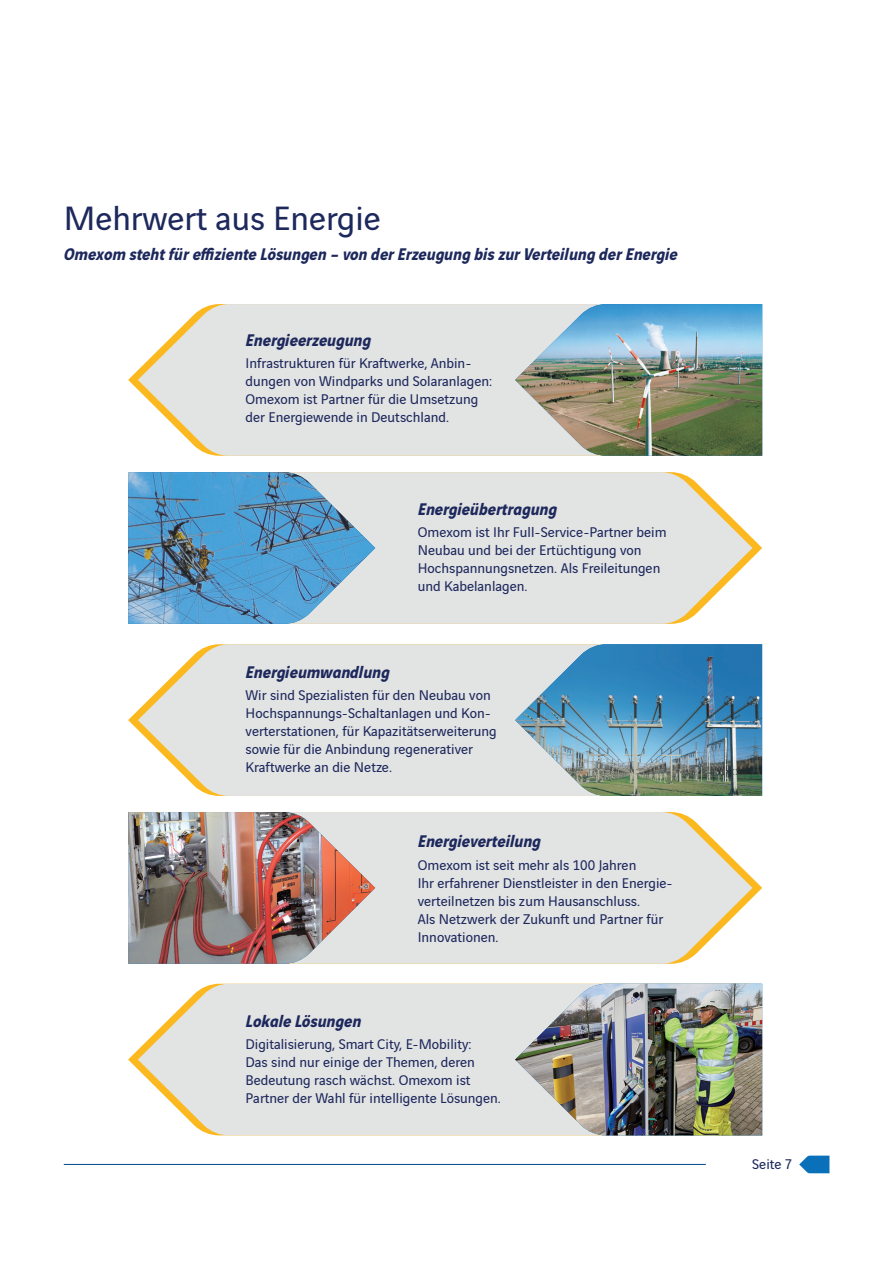
<style>
.page{position:relative;width:893px;height:1263px;background:#fff}
.page>*{position:absolute;margin:0;border:0;box-sizing:border-box;transform-origin:0 0}
.t1{font:36px "Vinci Sans";color:#1d285c}
.t2{font:italic 700 18px "Vinci Sans";color:#1d285c}
.t3{font:15px/18px "Vinci Sans";color:#1d285c}
</style>
<div class="page">
<svg style="left:799px;top:1155px;width:30px;height:18px"></svg>
<svg style="left:138px;top:984px;width:377px;height:151px;background:#e4e3df"></svg>
<img style="left:515px;top:984px;width:247px;height:151px">
<svg style="left:138px;top:644px;width:377px;height:152px;background:#e4e3df"></svg>
<img style="left:515px;top:644px;width:247px;height:152px">
<svg style="left:375px;top:472px;width:377px;height:152px;background:#e4e3df"></svg>
<img style="left:128px;top:472px;width:247px;height:152px">
<svg style="left:138px;top:304px;width:377px;height:152px;background:#e4e3df"></svg>
<img style="left:515px;top:304px;width:247px;height:152px">
<svg style="left:375px;top:812px;width:377px;height:152px;background:#e4e3df"></svg>
<img style="left:128px;top:812px;width:247px;height:152px">
<hr style="left:64px;top:1164px;width:642px;height:1px;background:#014990">
<h1 class="t1" style="left:64px;top:191px;width:318px">Mehrwert aus Energie</h1>
<p class="t2" style="left:64px;top:240px;width:615px">Omexom steht für effiziente Lösungen – von der Erzeugung bis zur Verteilung der Energie</p>
<p class="t2" style="left:246px;top:325px;width:127px">Energieerzeugung</p>
<p class="t3" style="left:246px;top:353px;width:248px">Infrastrukturen für Kraftwerke, Anbin&shy;dungen von Windparks und Solaranlagen:<br>Omexom ist Partner für die Umsetzung der Energiewende in Deutschland.</p>
<p class="t2" style="left:418px;top:494px;width:140px">Energieübertragung</p>
<p class="t3" style="left:418px;top:522px;width:250px">Omexom ist Ihr Full-Service-Partner beim Neubau und bei der Ertüchtigung von Hochspannungsnetzen. Als Freileitungen und Kabelanlagen.</p>
<p class="t2" style="left:246px;top:657px;width:145px">Energieumwandlung</p>
<p class="t3" style="left:246px;top:685px;width:253px">Wir sind Spezialisten für den Neubau von Hochspannungs-Schaltanlagen und Kon&shy;verterstationen, für Kapazitätserweiterung sowie für die Anbindung regenerativer Kraftwerke an die Netze.</p>
<p class="t2" style="left:418px;top:827px;width:124px">Energieverteilung</p>
<p class="t3" style="left:418px;top:855px;width:256px">Omexom ist seit mehr als 100 Jahren<br>Ihr erfahrener Dienstleister in den Energie&shy;verteilnetzen bis zum Hausanschluss.<br>Als Netzwerk der Zukunft und Partner für Innovationen.</p>
<p class="t2" style="left:246px;top:1006px;width:117px">Lokale Lösungen</p>
<p class="t3" style="left:246px;top:1034px;width:257px">Digitalisierung, Smart City, E-Mobility:<br>Das sind nur einige der Themen, deren Bedeutung rasch wächst. Omexom ist Partner der Wahl für intelligente Lösungen.</p>
<p class="t3" style="left:752px;top:1154px;width:42px">Seite 7</p>
</div>
